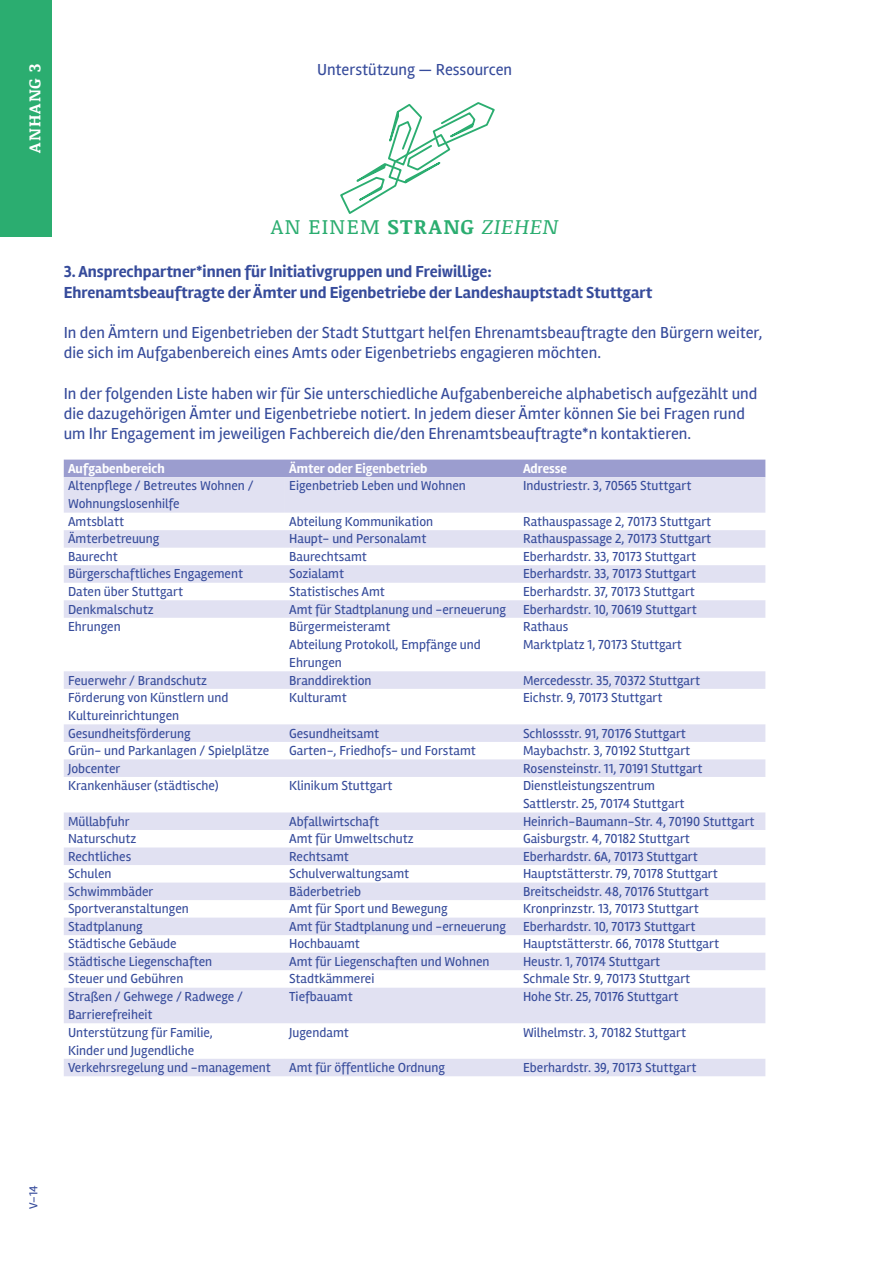
<style>
.page{position:relative;width:893px;height:1263px;background:#fff}
.page>*{position:absolute;margin:0;border:0;box-sizing:border-box;transform-origin:0 0}
.t1{font:21px "Noticia Text";letter-spacing:.06em;color:#2bad70}
.t2{font:16.5px/20.2px "Rambla";color:#364b9b}
.t3{font:700 16.5px/20.2px "Rambla";color:#364b9b}
.t4{font:700 16.5px "Noticia Text";color:#fff}
.t5{font:13.5px/18px "Rambla";color:#364b9b}
.t6{font:700 13.5px "Rambla";color:#fff}
.t7{font:12px "Rambla";color:#364b9b}
.s1{font-weight:700}
.s2{font-style:italic}
</style>
<div class="page">
<svg style="left:64px;top:530px;width:701px;height:546px"></svg>
<svg style="left:64px;top:460px;width:701px;height:53px;background:#cacbe6"></svg>
<svg style="left:340px;top:102px;width:155px;height:112px"></svg>
<div style="left:0;top:0;width:51px;height:237px;background:#2bad70"></div>
<p class="t4" style="left:23px;top:153px;width:90px;rotate:-90deg">ANHANG 3</p>
<p class="t2" style="left:317px;top:59px;width:197px">Unterstützung — Ressourcen</p>
<h1 class="t1" style="left:271px;top:212px;width:289px">AN EINEM <span class="s1">STRANG</span> <span class="s2">ZIEHEN</span></h1>
<p class="t3" style="left:64px;top:262px;width:590px">3. Ansprechpartner*innen für Initiativgruppen und Freiwillige:<br>Ehrenamtsbeauftragte der Ämter und Eigenbetriebe der Landeshauptstadt Stuttgart</p>
<p class="t2" style="left:64px;top:322px;width:700px">In den Ämtern und Eigenbetrieben der Stadt Stuttgart helfen Ehrenamtsbeauftragte den Bürgern weiter, die sich im Aufgabenbereich eines Amts oder Eigenbetriebs engagieren möchten.</p>
<p class="t2" style="left:64px;top:383px;width:695px">In der folgenden Liste haben wir für Sie unterschiedliche Aufgabenbereiche alphabetisch aufgezählt und die dazugehörigen Ämter und Eigenbetriebe notiert. In jedem dieser Ämter können Sie bei Fragen rund um Ihr Engagement im jeweiligen Fachbereich die/den Ehrenamtsbeauftragte*n kontaktieren.</p>
<p class="t6" style="left:68px;top:460px;width:98px">Aufgabenbereich</p>
<p class="t6" style="left:289px;top:460px;width:140px">Ämter oder Eigenbetrieb</p>
<p class="t6" style="left:523px;top:460px;width:45px">Adresse</p>
<p class="t5" style="left:68px;top:477px;width:187px">Altenpflege / Betreutes Wohnen /<br>Wohnungslosenhilfe</p>
<p class="t5" style="left:289px;top:477px;width:178px">Eigenbetrieb Leben und Wohnen</p>
<p class="t5" style="left:523px;top:477px;width:170px">Industriestr. 3, 70565 Stuttgart</p>
<p class="t5" style="left:68px;top:512px;width:57px">Amtsblatt</p>
<p class="t5" style="left:289px;top:512px;width:146px">Abteilung Kommunikation</p>
<p class="t5" style="left:523px;top:512px;width:190px">Rathauspassage 2, 70173 Stuttgart</p>
<p class="t5" style="left:68px;top:530px;width:93px">Ämterbetreuung</p>
<p class="t5" style="left:289px;top:530px;width:139px">Haupt- und Personalamt</p>
<p class="t5" style="left:523px;top:530px;width:190px">Rathauspassage 2, 70173 Stuttgart</p>
<p class="t5" style="left:68px;top:547px;width:51px">Baurecht</p>
<p class="t5" style="left:289px;top:547px;width:79px">Baurechtsamt</p>
<p class="t5" style="left:523px;top:547px;width:175px">Eberhardstr. 33, 70173 Stuttgart</p>
<p class="t5" style="left:68px;top:565px;width:177px">Bürgerschaftliches Engagement</p>
<p class="t5" style="left:289px;top:565px;width:56px">Sozialamt</p>
<p class="t5" style="left:523px;top:565px;width:175px">Eberhardstr. 33, 70173 Stuttgart</p>
<p class="t5" style="left:68px;top:582px;width:116px">Daten über Stuttgart</p>
<p class="t5" style="left:289px;top:582px;width:97px">Statistisches Amt</p>
<p class="t5" style="left:523px;top:582px;width:173px">Eberhardstr. 37, 70173 Stuttgart</p>
<p class="t5" style="left:68px;top:600px;width:87px">Denkmalschutz</p>
<p class="t5" style="left:289px;top:600px;width:218px">Amt für Stadtplanung und -erneuerung</p>
<p class="t5" style="left:523px;top:600px;width:175px">Eberhardstr. 10, 70619 Stuttgart</p>
<p class="t5" style="left:68px;top:617px;width:54px">Ehrungen</p>
<p class="t5" style="left:289px;top:617px;width:193px">Bürgermeisteramt<br>Abteilung Protokoll, Empfänge und<br>Ehrungen</p>
<p class="t5" style="left:523px;top:617px;width:160px">Rathaus<br>Marktplatz 1, 70173 Stuttgart</p>
<p class="t5" style="left:68px;top:671px;width:140px">Feuerwehr / Brandschutz</p>
<p class="t5" style="left:289px;top:671px;width:84px">Branddirektion</p>
<p class="t5" style="left:523px;top:671px;width:178px">Mercedesstr. 35, 70372 Stuttgart</p>
<p class="t5" style="left:68px;top:688px;width:162px">Förderung von Künstlern und<br>Kultureinrichtungen</p>
<p class="t5" style="left:289px;top:688px;width:59px">Kulturamt</p>
<p class="t5" style="left:523px;top:688px;width:141px">Eichstr. 9, 70173 Stuttgart</p>
<p class="t5" style="left:68px;top:724px;width:124px">Gesundheitsförderung</p>
<p class="t5" style="left:289px;top:724px;width:92px">Gesundheitsamt</p>
<p class="t5" style="left:523px;top:724px;width:164px">Schlossstr. 91, 70176 Stuttgart</p>
<p class="t5" style="left:68px;top:742px;width:203px">Grün- und Parkanlagen / Spielplätze</p>
<p class="t5" style="left:289px;top:742px;width:188px">Garten-, Friedhofs- und Forstamt</p>
<p class="t5" style="left:523px;top:742px;width:169px">Maybachstr. 3, 70192 Stuttgart</p>
<p class="t5" style="left:68px;top:759px;width:54px">Jobcenter</p>
<p class="t5" style="left:523px;top:759px;width:181px">Rosensteinstr. 11, 70191 Stuttgart</p>
<p class="t5" style="left:68px;top:777px;width:152px">Krankenhäuser (städtische)</p>
<p class="t5" style="left:289px;top:777px;width:105px">Klinikum Stuttgart</p>
<p class="t5" style="left:523px;top:777px;width:163px">Dienstleistungszentrum<br>Sattlerstr. 25, 70174 Stuttgart</p>
<p class="t5" style="left:68px;top:812px;width:63px">Müllabfuhr</p>
<p class="t5" style="left:289px;top:812px;width:91px">Abfallwirtschaft</p>
<p class="t5" style="left:523px;top:812px;width:233px">Heinrich-Baumann-Str. 4, 70190 Stuttgart</p>
<p class="t5" style="left:68px;top:830px;width:70px">Naturschutz</p>
<p class="t5" style="left:289px;top:830px;width:126px">Amt für Umweltschutz</p>
<p class="t5" style="left:523px;top:830px;width:168px">Gaisburgstr. 4, 70182 Stuttgart</p>
<p class="t5" style="left:68px;top:847px;width:65px">Rechtliches</p>
<p class="t5" style="left:289px;top:847px;width:61px">Rechtsamt</p>
<p class="t5" style="left:523px;top:847px;width:176px">Eberhardstr. 6A, 70173 Stuttgart</p>
<p class="t5" style="left:68px;top:865px;width:45px">Schulen</p>
<p class="t5" style="left:289px;top:865px;width:122px">Schulverwaltungsamt</p>
<p class="t5" style="left:523px;top:865px;width:196px">Hauptstätterstr. 79, 70178 Stuttgart</p>
<p class="t5" style="left:68px;top:882px;width:87px">Schwimmbäder</p>
<p class="t5" style="left:289px;top:882px;width:73px">Bäderbetrieb</p>
<p class="t5" style="left:523px;top:882px;width:187px">Breitscheidstr. 48, 70176 Stuttgart</p>
<p class="t5" style="left:68px;top:900px;width:122px">Sportveranstaltungen</p>
<p class="t5" style="left:289px;top:900px;width:160px">Amt für Sport und Bewegung</p>
<p class="t5" style="left:523px;top:900px;width:177px">Kronprinzstr. 13, 70173 Stuttgart</p>
<p class="t5" style="left:68px;top:917px;width:76px">Stadtplanung</p>
<p class="t5" style="left:289px;top:917px;width:218px">Amt für Stadtplanung und -erneuerung</p>
<p class="t5" style="left:523px;top:917px;width:174px">Eberhardstr. 10, 70173 Stuttgart</p>
<p class="t5" style="left:68px;top:935px;width:110px">Städtische Gebäude</p>
<p class="t5" style="left:289px;top:935px;width:72px">Hochbauamt</p>
<p class="t5" style="left:523px;top:935px;width:197px">Hauptstätterstr. 66, 70178 Stuttgart</p>
<p class="t5" style="left:68px;top:952px;width:146px">Städtische Liegenschaften</p>
<p class="t5" style="left:289px;top:952px;width:202px">Amt für Liegenschaften und Wohnen</p>
<p class="t5" style="left:523px;top:952px;width:139px">Heustr. 1, 70174 Stuttgart</p>
<p class="t5" style="left:68px;top:970px;width:117px">Steuer und Gebühren</p>
<p class="t5" style="left:289px;top:970px;width:87px">Stadtkämmerei</p>
<p class="t5" style="left:523px;top:970px;width:169px">Schmale Str. 9, 70173 Stuttgart</p>
<p class="t5" style="left:68px;top:987px;width:176px">Straßen / Gehwege / Radwege /<br>Barrierefreiheit</p>
<p class="t5" style="left:289px;top:987px;width:65px">Tiefbauamt</p>
<p class="t5" style="left:523px;top:987px;width:157px">Hohe Str. 25, 70176 Stuttgart</p>
<p class="t5" style="left:68px;top:1023px;width:146px">Unterstützung für Familie,<br>Kinder und Jugendliche</p>
<p class="t5" style="left:289px;top:1023px;width:61px">Jugendamt</p>
<p class="t5" style="left:523px;top:1023px;width:165px">Wilhelmstr. 3, 70182 Stuttgart</p>
<p class="t5" style="left:68px;top:1058px;width:204px">Verkehrsregelung und -management</p>
<p class="t5" style="left:289px;top:1058px;width:157px">Amt für öffentliche Ordnung</p>
<p class="t5" style="left:523px;top:1058px;width:175px">Eberhardstr. 39, 70173 Stuttgart</p>
<p class="t7" style="left:26px;top:1209px;width:25px;rotate:-90deg">V–14</p>
</div>
